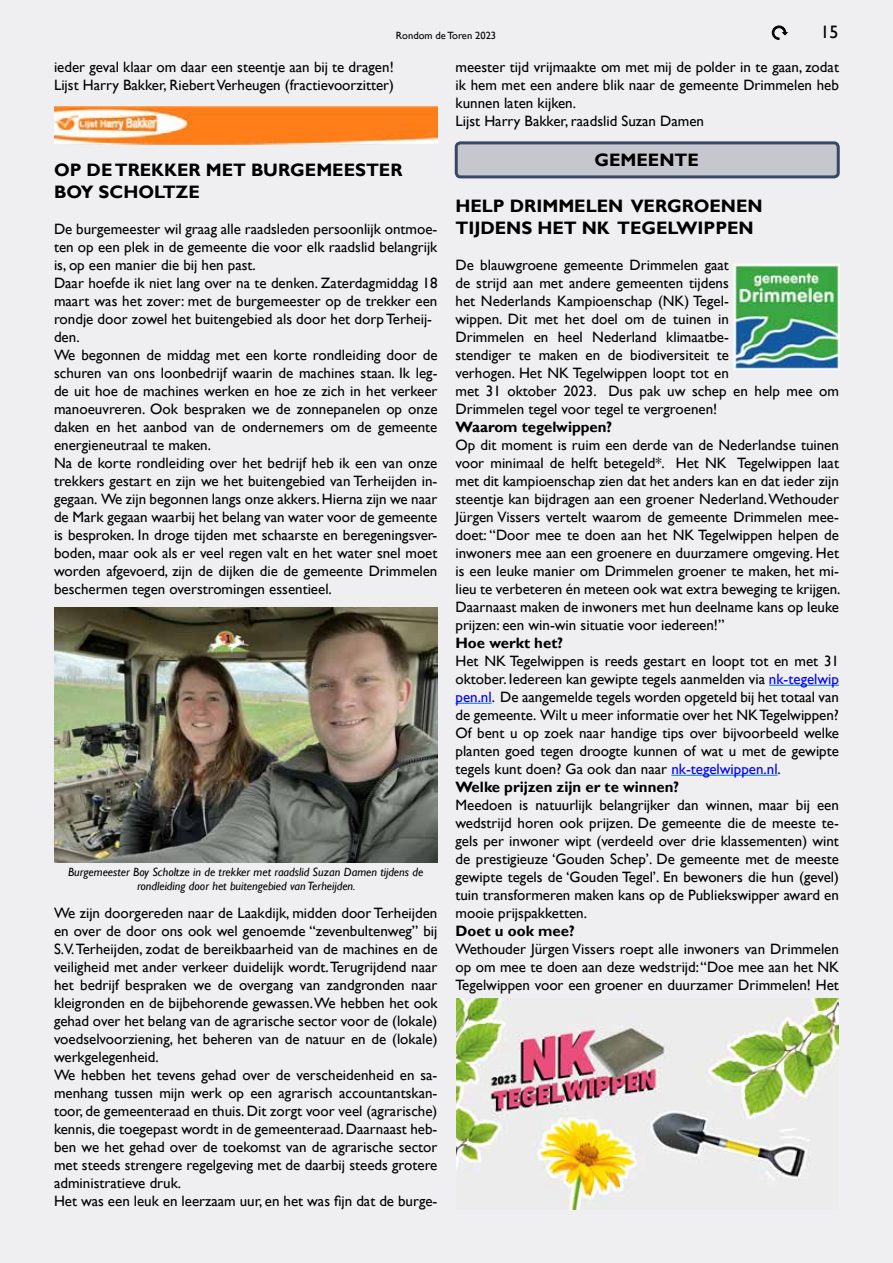
<style>
.page{position:relative;width:893px;height:1263px;background:#ecebee}
.page>*{position:absolute;margin:0;border:0;box-sizing:border-box;transform-origin:0 0}
.t1{font:700 18px/21.6px "Gill Sans";color:#000}
.t2{font:18px "Gill Sans";color:#000}
.t3{font:15px/18px "Gill Sans";color:#000}
.t4{font:700 15px "Gill Sans";color:#000}
.t5{font:italic 12px/14.4px "Gill Sans";color:#000;text-align:center}
.t6{font:10.5px "Gill Sans";color:#000}
.s1{color:#00f}
.s2{font-weight:700}
</style>
<div class="page">
<svg style="left:772px;top:26px;width:15px;height:14px"></svg>
<hr style="left:769px;top:685px;width:70px;height:1px;background:#0070c0">
<hr style="left:455px;top:703px;width:37px;height:1px;background:#0070c0">
<hr style="left:671px;top:775px;width:107px;height:1px;background:#0070c0">
<div style="left:456px;top:143px;width:382px;height:34px;background:#c6c6cf;border-radius:4px"></div>
<div style="left:455px;top:141px;width:385px;height:37px;border:3px solid #394764;border-radius:4px"></div>
<img style="left:54px;top:107px;width:384px;height:38px">
<img style="left:733px;top:264px;width:106px;height:106px">
<img style="left:456px;top:998px;width:383px;height:211px">
<img style="left:54px;top:607px;width:383px;height:256px">
<p class="t6" style="left:396px;top:29px;width:102px">Rondom de Toren 2023</p>
<p class="t2" style="left:820px;top:22px;width:19px">15</p>
<p class="t3" style="left:54px;top:58px;width:341px">ieder geval klaar om daar een steentje aan bij te dragen!<br>Lijst Harry Bakker, Riebert Verheugen (fractievoorzitter)</p>
<p class="t1" style="left:54px;top:160px;width:350px">OP DE TREKKER MET BURGEMEESTER<br>BOY SCHOLTZE</p>
<p class="t3" style="left:54px;top:220px;width:385px">De burgemeester wil graag alle raadsleden persoonlijk ontmoe&shy;ten op een plek in de gemeente die voor elk raadslid belangrijk is, op een manier die bij hen past.<br>Daar hoefde ik niet lang over na te denken. Zaterdagmiddag 18 maart was het zover: met de burgemeester op de trekker een rondje door zowel het buitengebied als door het dorp Terheij&shy;den.<br>We begonnen de middag met een korte rondleiding door de schuren van ons loonbedrijf waarin de machines staan. Ik leg&shy;de uit hoe de machines werken en hoe ze zich in het verkeer manoeuvreren. Ook bespraken we de zonnepanelen op onze daken en het aanbod van de ondernemers om de gemeente energieneutraal te maken.<br>Na de korte rondleiding over het bedrijf heb ik een van onze trekkers gestart en zijn we het buitengebied van Terheijden in&shy;gegaan. We zijn begonnen langs onze akkers. Hierna zijn we naar de Mark gegaan waarbij het belang van water voor de gemeente is besproken. In droge tijden met schaarste en beregeningsver&shy;boden, maar ook als er veel regen valt en het water snel moet worden afgevoerd, zijn de dijken die de gemeente Drimmelen beschermen tegen overstromingen essentieel.</p>
<p class="t5" style="left:68px;top:864px;width:357px">Burgemeester Boy Scholtze in de trekker met raadslid Suzan Damen tijdens de rondleiding door het buitengebied van Terheijden.</p>
<p class="t3" style="left:54px;top:904px;width:385px">We zijn doorgereden naar de Laakdijk, midden door Terheijden en over de door ons ook wel genoemde “zevenbultenweg” bij S.V. Terheijden, zodat de bereikbaarheid van de machines en de veiligheid met ander verkeer duidelijk wordt. Terugrijdend naar het bedrijf bespraken we de overgang van zandgronden naar kleigronden en de bijbehorende gewassen. We hebben het ook gehad over het belang van de agrarische sector voor de (lokale) voedselvoorziening, het beheren van de natuur en de (lokale) werkgelegenheid.<br>We hebben het tevens gehad over de verscheidenheid en sa&shy;menhang tussen mijn werk op een agrarisch accountantskan&shy;toor, de gemeenteraad en thuis. Dit zorgt voor veel (agrarische) kennis, die toegepast wordt in de gemeenteraad. Daarnaast heb&shy;ben we het gehad over de toekomst van de agrarische sector met steeds strengere regelgeving met de daarbij steeds grotere administratieve druk.<br>Het was een leuk en leerzaam uur, en het was fijn dat de burge-</p>
<p class="t3" style="left:455px;top:58px;width:385px">meester tijd vrijmaakte om met mij de polder in te gaan, zodat ik hem met een andere blik naar de gemeente Drimmelen heb kunnen laten kijken.<br>Lijst Harry Bakker, raadslid Suzan Damen</p>
<p class="t1" style="left:595px;top:150px;width:106px">GEMEENTE</p>
<p class="t1" style="left:455px;top:196px;width:309px">HELP DRIMMELEN VERGROENEN<br>TIJDENS HET NK TEGELWIPPEN</p>
<p class="t3" style="left:455px;top:256px;width:385px">De blauwgroene gemeente Drimmelen gaat<br>de strijd aan met andere gemeenten tijdens<br>het Nederlands Kampioenschap (NK) Tegel-<br>wippen. Dit met het doel om de tuinen in<br>Drimmelen en heel Nederland klimaatbe-<br>stendiger te maken en de biodiversiteit te<br>verhogen. Het NK Tegelwippen loopt tot en<br>met 31 oktober 2023. Dus pak uw schep en help mee om Drimmelen tegel voor tegel te vergroenen!</p>
<p class="t4" style="left:455px;top:418px;width:158px">Waarom tegelwippen?</p>
<p class="t3" style="left:455px;top:436px;width:386px;text-align:justify">Op dit moment is ruim een derde van de Nederlandse tuinen voor minimaal de helft betegeld*. Het NK Tegelwippen laat met dit kampioenschap zien dat het anders kan en dat ieder zijn steentje kan bijdragen aan een groener Nederland. Wethouder Jürgen Vissers vertelt waarom de gemeente Drimmelen mee&shy;doet: “Door mee te doen aan het NK Tegelwippen helpen de inwoners mee aan een groenere en duurzamere omgeving. Het is een leuke manier om Drimmelen groener te maken, het mi&shy;lieu te verbeteren én meteen ook wat extra beweging te krijgen.<br>Daarnaast maken de inwoners met hun deelname kans op leuke prijzen: een win-win situatie voor iedereen!”</p>
<p class="t4" style="left:455px;top:634px;width:109px">Hoe werkt het?</p>
<p class="t3" style="left:455px;top:652px;width:385px">Het NK Tegelwippen is reeds gestart en loopt tot en met 31 oktober. Iedereen kan gewipte tegels aanmelden via <span class="s1">nk-tegelwip pen.nl</span>. De aangemelde tegels worden opgeteld bij het totaal van de gemeente. Wilt u meer informatie over het NK Tegelwippen?<br>Of bent u op zoek naar handige tips over bijvoorbeeld welke planten goed tegen droogte kunnen of wat u met de gewipte tegels kunt doen? Ga ook dan naar <span class="s1">nk-tegelwippen.nl</span>.<br><span class="s2">Welke prijzen zijn er te winnen?</span></p>
<p class="t3" style="left:455px;top:796px;width:385px;text-align:justify">Meedoen is natuurlijk belangrijker dan winnen, maar bij een wedstrijd horen ook prijzen. De gemeente die de meeste te&shy;gels per inwoner wipt (verdeeld over drie klassementen) wint de prestigieuze ‘Gouden Schep’. De gemeente met de meeste gewipte tegels de ‘Gouden Tegel’. En bewoners die hun (gevel) tuin transformeren maken kans op de Publiekswipper award en mooie prijspakketten.</p>
<p class="t4" style="left:455px;top:922px;width:121px">Doet u ook mee?</p>
<p class="t3" style="left:455px;top:940px;width:385px;text-align:justify">Wethouder Jürgen Vissers roept alle inwoners van Drimmelen op om mee te doen aan deze wedstrijd: “Doe mee aan het NK Tegelwippen voor een groener en duurzamer Drimmelen! Het</p>
</div>
